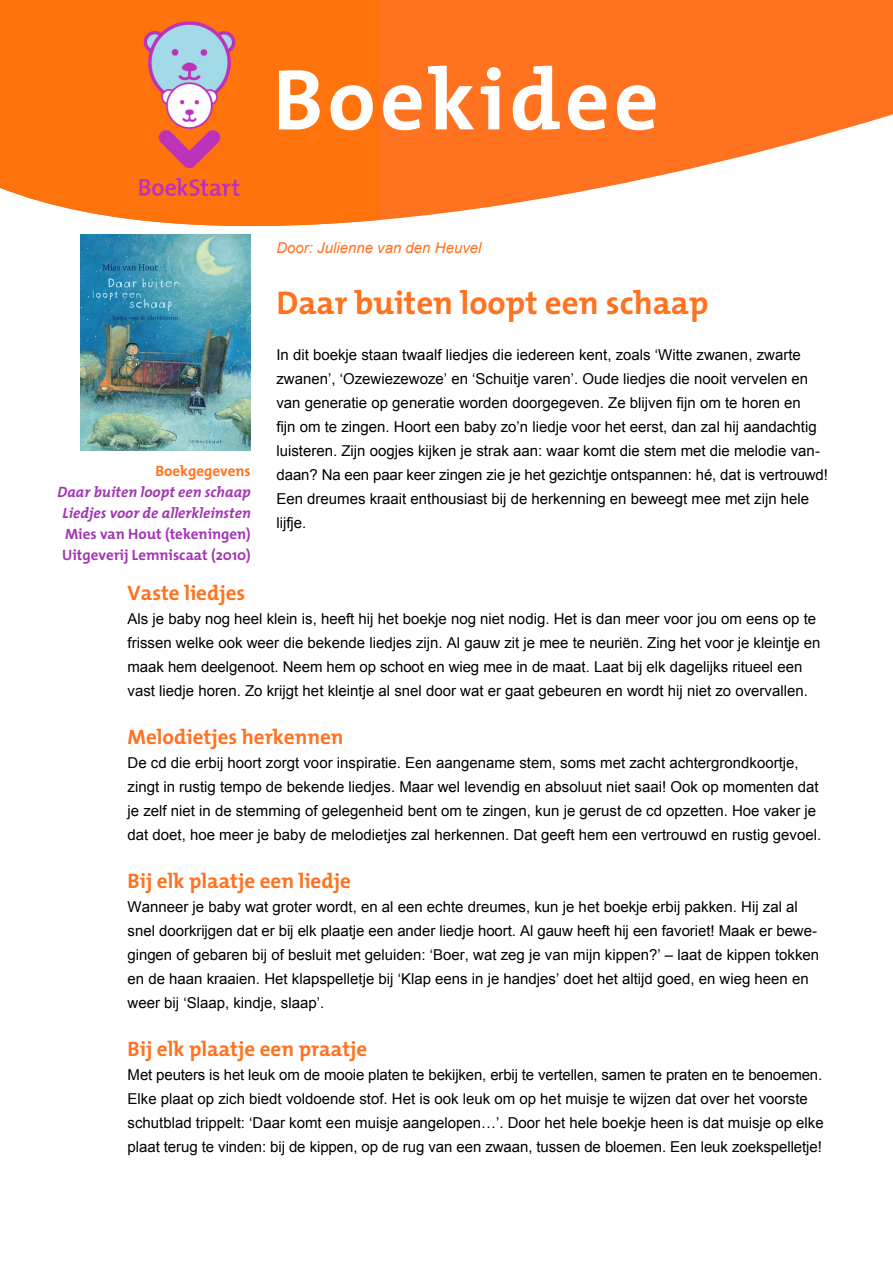
<style>
.page{position:relative;width:893px;height:1263px;background:#fff}
.page>*{position:absolute;margin:0;border:0;box-sizing:border-box;transform-origin:0 0}
.t1{font:700 87px "The Mix";letter-spacing:.05em;color:#fff}
.t2{font:700 33px "The Mix";color:#ff7220}
.t3{font:700 21px "The Mix";color:#ff7220}
.t4{font:15px/24px "Arial";color:#000}
.t5{font:italic 700 15px "The Mix";color:#a336b5}
.t6{font:700 15px "The Mix";color:#a336b5}
.t7{font:italic 15px "Arial";color:#ff7220}
.t8{font:700 15px "The Mix";color:#ff7220}
</style>
<div class="page">
<img style="left:80px;top:271px;width:171px;height:180px">
<svg style="left:80px;top:0;width:813px;height:271px;fill:#ff7220"></svg>
<img style="left:0;top:0;width:380px;height:228px">
<p class="t1" style="left:273px;top:44px;width:387px">Boekidee</p>
<p class="t8" style="left:156px;top:462px;width:97px">Boekgegevens</p>
<p class="t5" style="left:58px;top:483px;width:195px">Daar buiten loopt een schaap</p>
<p class="t5" style="left:63px;top:504px;width:190px">Liedjes voor de allerkleinsten</p>
<p class="t6" style="left:65px;top:525px;width:187px">Mies van Hout (tekeningen)</p>
<p class="t6" style="left:62px;top:546px;width:190px">Uitgeverij Lemniscaat (2010)</p>
<p class="t7" style="left:276px;top:238px;width:207px">Door: Julienne van den Heuvel</p>
<p class="t2" style="left:276px;top:282px;width:434px">Daar buiten loopt een schaap</p>
<p class="t4" style="left:276px;top:342px;width:553px">In dit boekje staan twaalf liedjes die iedereen kent, zoals ‘Witte zwanen, zwarte zwanen’, ‘Ozewiezewoze’ en ‘Schuitje varen’. Oude liedjes die nooit vervelen en van generatie op generatie worden doorgegeven. Ze blijven fijn om te horen en<br>fijn om te zingen. Hoort een baby zo’n liedje voor het eerst, dan zal hij aandachtig luisteren. Zijn oogjes kijken je strak aan: waar komt die stem met die melodie van&shy;daan? Na een paar keer zingen zie je het gezichtje ontspannen: hé, dat is vertrouwd!<br>Een dreumes kraait enthousiast bij de herkenning en beweegt mee met zijn hele lijfje.</p>
<p class="t3" style="left:128px;top:579px;width:119px">Vaste liedjes</p>
<p class="t4" style="left:128px;top:606px;width:694px">Als je baby nog heel klein is, heeft hij het boekje nog niet nodig. Het is dan meer voor jou om eens op te frissen welke ook weer die bekende liedjes zijn. Al gauw zit je mee te neuriën. Zing het voor je kleintje en maak hem deelgenoot. Neem hem op schoot en wieg mee in de maat. Laat bij elk dagelijks ritueel een vast liedje horen. Zo krijgt het kleintje al snel door wat er gaat gebeuren en wordt hij niet zo overvallen.</p>
<p class="t3" style="left:128px;top:723px;width:217px">Melodietjes herkennen</p>
<p class="t4" style="left:128px;top:750px;width:695px">De cd die erbij hoort zorgt voor inspiratie. Een aangename stem, soms met zacht achtergrondkoortje, zingt in rustig tempo de bekende liedjes. Maar wel levendig en absoluut niet saai! Ook op momenten dat je zelf niet in de stemming of gelegenheid bent om te zingen, kun je gerust de cd opzetten. Hoe vaker je dat doet, hoe meer je baby de melodietjes zal herkennen. Dat geeft hem een vertrouwd en rustig gevoel.</p>
<p class="t3" style="left:128px;top:867px;width:225px">Bij elk plaatje een liedje</p>
<p class="t4" style="left:128px;top:894px;width:693px">Wanneer je baby wat groter wordt, en al een echte dreumes, kun je het boekje erbij pakken. Hij zal al snel doorkrijgen dat er bij elk plaatje een ander liedje hoort. Al gauw heeft hij een favoriet! Maak er bewe&shy;gingen of gebaren bij of besluit met geluiden: ‘Boer, wat zeg je van mijn kippen?’ – laat de kippen tokken en de haan kraaien. Het klapspelletje bij ‘Klap eens in je handjes’ doet het altijd goed, en wieg heen en weer bij ‘Slaap, kindje, slaap’.</p>
<p class="t3" style="left:128px;top:1035px;width:241px">Bij elk plaatje een praatje</p>
<p class="t4" style="left:128px;top:1062px;width:698px">Met peuters is het leuk om de mooie platen te bekijken, erbij te vertellen, samen te praten en te benoemen.<br>Elke plaat op zich biedt voldoende stof. Het is ook leuk om op het muisje te wijzen dat over het voorste schutblad trippelt: ‘Daar komt een muisje aangelopen…’. Door het hele boekje heen is dat muisje op elke plaat terug te vinden: bij de kippen, op de rug van een zwaan, tussen de bloemen. Een leuk zoekspelletje!</p>
</div>
